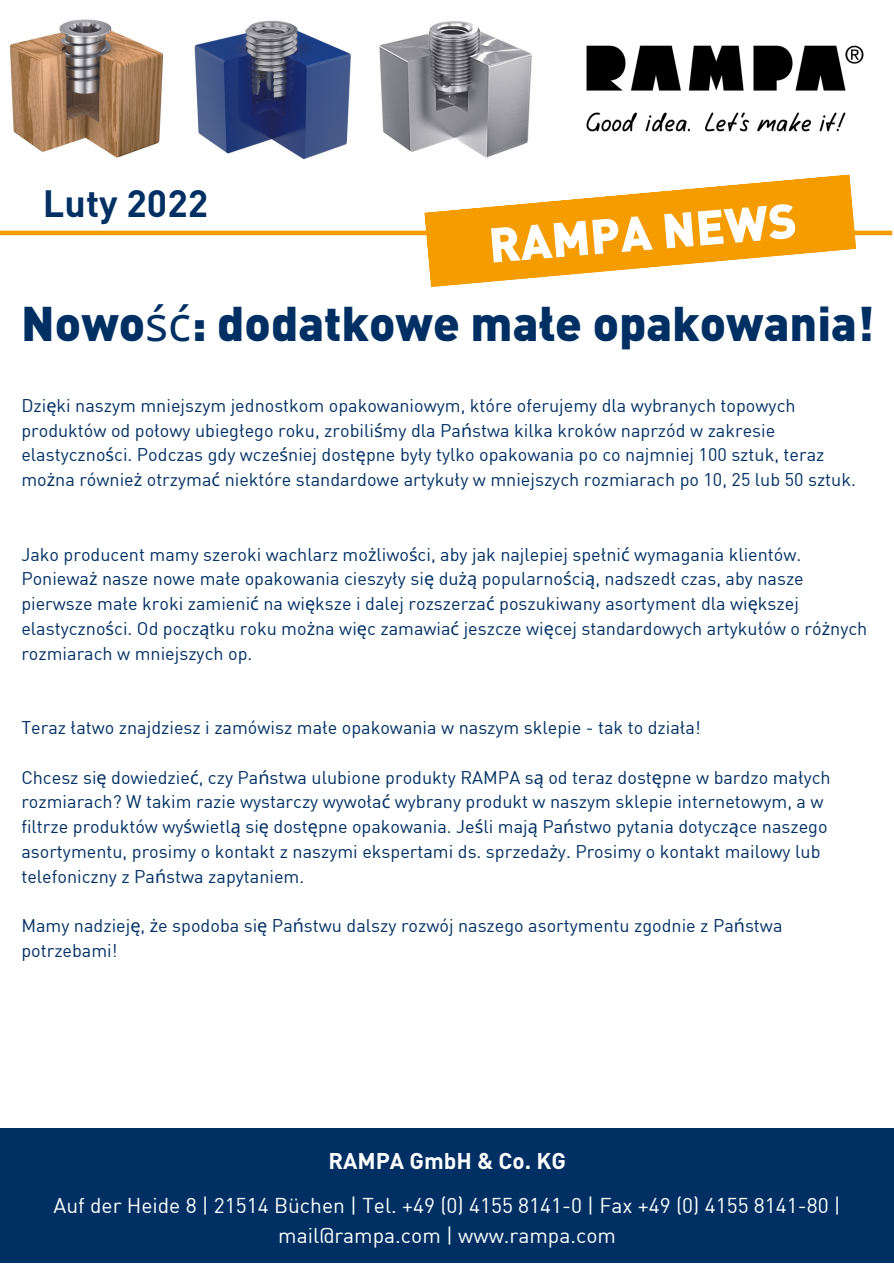
<style>
.page{position:relative;width:894px;height:1264px;background:#fff}
.page>*{position:absolute;margin:0;border:0;box-sizing:border-box;transform-origin:0 0}
.t1{font:900 48px "DIN";color:#003063}
.t2{font:900 48px "DIN";color:#fff}
.t3{font:700 37.5px "DIN";color:#003063}
.t4{font:700 22.5px "DIN";color:#fff}
.t5{font:21px/29.2px "DIN";color:#fff;text-align:center}
.t6{font:18px/24.8px "DIN";color:#003063}
.s1{font-family:"Noto Sans";font-weight:400}
.s2{font-family:"Noto Sans"}
</style>
<div class="page">
<hr style="left:0;top:231px;width:891px;height:4px;background:#f59c00">
<img style="left:194px;top:20px;width:157px;height:140px">
<img style="left:9px;top:19px;width:155px;height:139px">
<img style="left:379px;top:21px;width:153px;height:137px">
<img style="left:586px;top:45px;width:278px;height:87px">
<svg style="left:424px;top:174px;width:432px;height:113px;fill:#f59c00"></svg>
<div style="left:0;top:1128px;width:893px;height:134px;background:#003063"></div>
<h2 class="t3" style="left:43px;top:179px;width:167px">Luty 2022</h2>
<h1 class="t2" style="left:486px;top:214px;width:310px;rotate:-5deg">RAMPA NEWS</h1>
<h1 class="t1" style="left:21px;top:291px;width:854px">Nowo<span class="s1">ść</span>: dodatkowe małe opakowania!</h1>
<p class="t6" style="left:21px;top:392px;width:835px">Dzi<span class="s2">ę</span>ki naszym mniejszym jednostkom opakowaniowym, które oferujemy dla wybranych topowych produktów od połowy ubiegłego roku, zrobili<span class="s2">ś</span>my dla Pa<span class="s2">ń</span>stwa kilka kroków naprzód w zakresie elastyczno<span class="s2">ś</span>ci. Podczas gdy wcze<span class="s2">ś</span>niej dost<span class="s2">ę</span>pne były tylko opakowania po co najmniej 100 sztuk, teraz mo<span class="s2">ż</span>na równie<span class="s2">ż</span> otrzyma<span class="s2">ć</span> niektóre standardowe artykuły w mniejszych rozmiarach po 10, 25 lub 50 sztuk.</p>
<p class="t6" style="left:21px;top:541px;width:847px">Jako producent mamy szeroki wachlarz mo<span class="s2">ż</span>liwo<span class="s2">ś</span>ci, aby jak najlepiej spełni<span class="s2">ć</span> wymagania klientów.<br>Poniewa<span class="s2">ż</span> nasze nowe małe opakowania cieszyły si<span class="s2">ę</span> du<span class="s2">żą</span> popularno<span class="s2">ś</span>ci<span class="s2">ą</span>, nadszedł czas, aby nasze pierwsze małe kroki zamieni<span class="s2">ć</span> na wi<span class="s2">ę</span>ksze i dalej rozszerza<span class="s2">ć</span> poszukiwany asortyment dla wi<span class="s2">ę</span>kszej elastyczno<span class="s2">ś</span>ci. Od pocz<span class="s2">ą</span>tku roku mo<span class="s2">ż</span>na wi<span class="s2">ę</span>c zamawia<span class="s2">ć</span> jeszcze wi<span class="s2">ę</span>cej standardowych artykułów o ró<span class="s2">ż</span>nych rozmiarach w mniejszych op.</p>
<p class="t6" style="left:21px;top:714px;width:680px">Teraz łatwo znajdziesz i zamówisz małe opakowania w naszym sklepie - tak to działa!</p>
<p class="t6" style="left:21px;top:764px;width:810px">Chcesz si<span class="s2">ę</span> dowiedzie<span class="s2">ć</span>, czy Pa<span class="s2">ń</span>stwa ulubione produkty RAMPA s<span class="s2">ą</span> od teraz dost<span class="s2">ę</span>pne w bardzo małych rozmiarach? W takim razie wystarczy wywoła<span class="s2">ć</span> wybrany produkt w naszym sklepie internetowym, a w filtrze produktów wy<span class="s2">ś</span>wietl<span class="s2">ą</span> si<span class="s2">ę</span> dost<span class="s2">ę</span>pne opakowania. Je<span class="s2">ś</span>li maj<span class="s2">ą</span> Pa<span class="s2">ń</span>stwo pytania dotycz<span class="s2">ą</span>ce naszego asortymentu, prosimy o kontakt z naszymi ekspertami ds. sprzeda<span class="s2">ż</span>y. Prosimy o kontakt mailowy lub telefoniczny z Pa<span class="s2">ń</span>stwa zapytaniem.</p>
<p class="t6" style="left:21px;top:912px;width:762px">Mamy nadziej<span class="s2">ę</span>, <span class="s2">ż</span>e spodoba si<span class="s2">ę</span> Pa<span class="s2">ń</span>stwu dalszy rozwój naszego asortymentu zgodnie z Pa<span class="s2">ń</span>stwa potrzebami!</p>
<p class="t4" style="left:328px;top:1146px;width:239px">RAMPA GmbH &amp; Co. KG</p>
<p class="t5" style="left:54px;top:1190px;width:788px">Auf der Heide 8 | 21514 Büchen | Tel. +49 (0) 4155 8141-0 | Fax +49 (0) 4155 8141-80 | mail@rampa.com | www.rampa.com</p>
</div>
